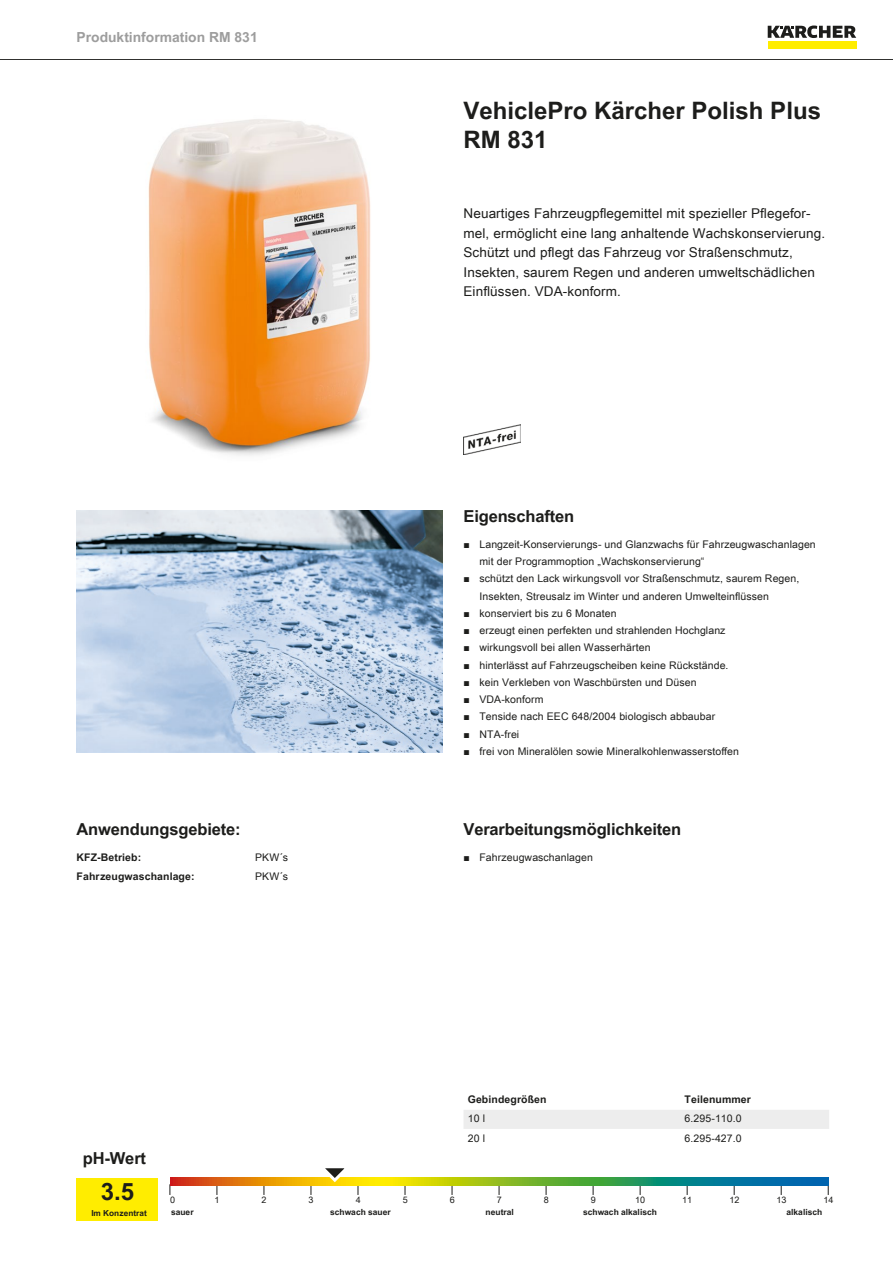
<style>
.page{position:relative;width:893px;height:1263px;background:#fff}
.page>*{position:absolute;margin:0;border:0;box-sizing:border-box;transform-origin:0 0}
.t1{font:700 24px/28.8px "Arial Unicode MS";color:#1d1d1b}
.t2{font:700 16.5px "Arial Unicode MS";letter-spacing:-.01em;color:#1d1d1b}
.t3{font:700 13.8px "Arial Unicode MS";color:#9d9d9d}
.t4{font:13.5px/19.5px "Arial Unicode MS";letter-spacing:.01em;color:#1d1d1b}
.t5{font:10.5px/17.2px "Arial Unicode MS";letter-spacing:.01em;color:#1d1d1b}
.t6{font:700 10.5px "Arial Unicode MS";letter-spacing:.01em;color:#1d1d1b}
.t7{font:9px "Arial Unicode MS";color:#1d1d1b}
.t8{font:700 8.4px "Arial Unicode MS";color:#1d1d1b}
.t9{font:700 8.25px "Arial Unicode MS";color:#1d1d1b}
.s1{font-family:"Arial"}
</style>
<div class="page">
<hr style="left:0;top:59px;width:893px;height:1px;background:#1d1d1b">
<div style="left:768px;top:42px;width:88px;height:7px;background:#ffed00"></div>
<svg style="left:768px;top:26px;width:88px;height:12px"></svg>
<img style="left:148px;top:119px;width:223px;height:337px">
<img style="left:463px;top:424px;width:57px;height:30px">
<img style="left:77px;top:510px;width:365px;height:243px">
<div style="left:77px;top:1178px;width:81px;height:42px;background:#ffed00"></div>
<svg style="left:170px;top:1178px;width:658px;height:8px;background:#79983f"></svg>
<svg style="left:311px;top:1168px;width:48px;height:27px"></svg>
<div style="left:464px;top:1110px;width:365px;height:19px;background:#ededed"></div>
<h3 class="t3" style="left:77px;top:27px;width:183px">Produktinformation RM 831</h3>
<h2 class="t2" style="left:77px;top:817px;width:166px">Anwendungsgebiete:</h2>
<p class="t6" style="left:77px;top:849px;width:66px">KFZ-Betrieb:</p>
<p class="t5" style="left:255px;top:848px;width:35px">PKW´s</p>
<p class="t6" style="left:77px;top:869px;width:120px">Fahrzeugwaschanlage:</p>
<p class="t5" style="left:255px;top:867px;width:35px">PKW´s</p>
<h1 class="t1" style="left:463px;top:97px;width:359px">VehiclePro Kärcher Polish Plus<br>RM 831</h1>
<p class="t4" style="left:463px;top:203px;width:363px">Neuartiges Fahrzeugpflegemittel mit spezieller Pflegefor&shy;mel, ermöglicht eine lang anhaltende Wachskonservierung.<br>Schützt und pflegt das Fahrzeug vor Straßenschmutz, Insekten, saurem Regen und anderen umweltschädlichen Einflüssen. VDA-konform.</p>
<h2 class="t2" style="left:463px;top:504px;width:112px">Eigenschaften</h2>
<p class="t5" style="left:479px;top:535px;width:338px;text-indent:-16px"><span class="s1">■</span> Langzeit-Konservierungs- und Glanzwachs für Fahrzeugwaschanlagen mit der Programmoption „Wachskonservierung“</p>
<p class="t5" style="left:479px;top:570px;width:321px;text-indent:-16px"><span class="s1">■</span> schützt den Lack wirkungsvoll vor Straßenschmutz, saurem Regen,<br>Insekten, Streusalz im Winter und anderen Umwelteinflüssen</p>
<p class="t5" style="left:463px;top:604px;width:155px"><span class="s1">■</span> konserviert bis zu 6 Monaten</p>
<p class="t5" style="left:463px;top:622px;width:264px"><span class="s1">■</span> erzeugt einen perfekten und strahlenden Hochglanz</p>
<p class="t5" style="left:463px;top:639px;width:188px"><span class="s1">■</span> wirkungsvoll bei allen Wasserhärten</p>
<p class="t5" style="left:463px;top:656px;width:267px"><span class="s1">■</span> hinterlässt auf Fahrzeugscheiben keine Rückstände.</p>
<p class="t5" style="left:463px;top:673px;width:235px"><span class="s1">■</span> kein Verkleben von Waschbürsten und Düsen</p>
<p class="t5" style="left:463px;top:691px;width:82px"><span class="s1">■</span> VDA-konform</p>
<p class="t5" style="left:463px;top:708px;width:253px"><span class="s1">■</span> Tenside nach EEC 648/2004 biologisch abbaubar</p>
<p class="t5" style="left:463px;top:725px;width:57px"><span class="s1">■</span> NTA-frei</p>
<p class="t5" style="left:463px;top:742px;width:277px"><span class="s1">■</span> frei von Mineralölen sowie Mineralkohlenwasserstoffen</p>
<h2 class="t2" style="left:463px;top:817px;width:219px">Verarbeitungsmöglichkeiten</h2>
<p class="t5" style="left:463px;top:848px;width:131px"><span class="s1">■</span> Fahrzeugwaschanlagen</p>
<p class="t6" style="left:468px;top:1092px;width:80px">Gebindegrößen</p>
<p class="t6" style="left:685px;top:1092px;width:68px">Teilenummer</p>
<p class="t5" style="left:468px;top:1110px;width:19px">10 l</p>
<p class="t5" style="left:685px;top:1110px;width:59px">6.295-110.0</p>
<p class="t5" style="left:468px;top:1129px;width:19px">20 l</p>
<p class="t5" style="left:685px;top:1129px;width:59px">6.295-427.0</p>
<h2 class="t2" style="left:83px;top:1146px;width:65px">pH-Wert</h2>
<h1 class="t1" style="left:101px;top:1178px;width:35px">3.5</h1>
<p class="t7" style="left:170px;top:1193px;width:7px">0</p>
<p class="t7" style="left:215px;top:1193px;width:7px">1</p>
<p class="t7" style="left:262px;top:1193px;width:7px">2</p>
<p class="t7" style="left:309px;top:1193px;width:7px">3</p>
<p class="t7" style="left:356px;top:1193px;width:7px">4</p>
<p class="t7" style="left:403px;top:1193px;width:7px">5</p>
<p class="t7" style="left:450px;top:1193px;width:7px">6</p>
<p class="t7" style="left:497px;top:1193px;width:7px">7</p>
<p class="t7" style="left:544px;top:1193px;width:7px">8</p>
<p class="t7" style="left:591px;top:1193px;width:7px">9</p>
<p class="t7" style="left:635px;top:1193px;width:12px">10</p>
<p class="t7" style="left:682px;top:1193px;width:12px">11</p>
<p class="t7" style="left:729px;top:1193px;width:12px">12</p>
<p class="t7" style="left:776px;top:1193px;width:12px">13</p>
<p class="t7" style="left:823px;top:1193px;width:12px">14</p>
<p class="t9" style="left:91px;top:1207px;width:57px">Im Konzentrat</p>
<p class="t8" style="left:171px;top:1206px;width:24px">sauer</p>
<p class="t8" style="left:330px;top:1206px;width:62px">schwach sauer</p>
<p class="t8" style="left:486px;top:1206px;width:30px">neutral</p>
<p class="t8" style="left:583px;top:1206px;width:75px">schwach alkalisch</p>
<p class="t8" style="left:786px;top:1206px;width:37px">alkalisch</p>
</div>
